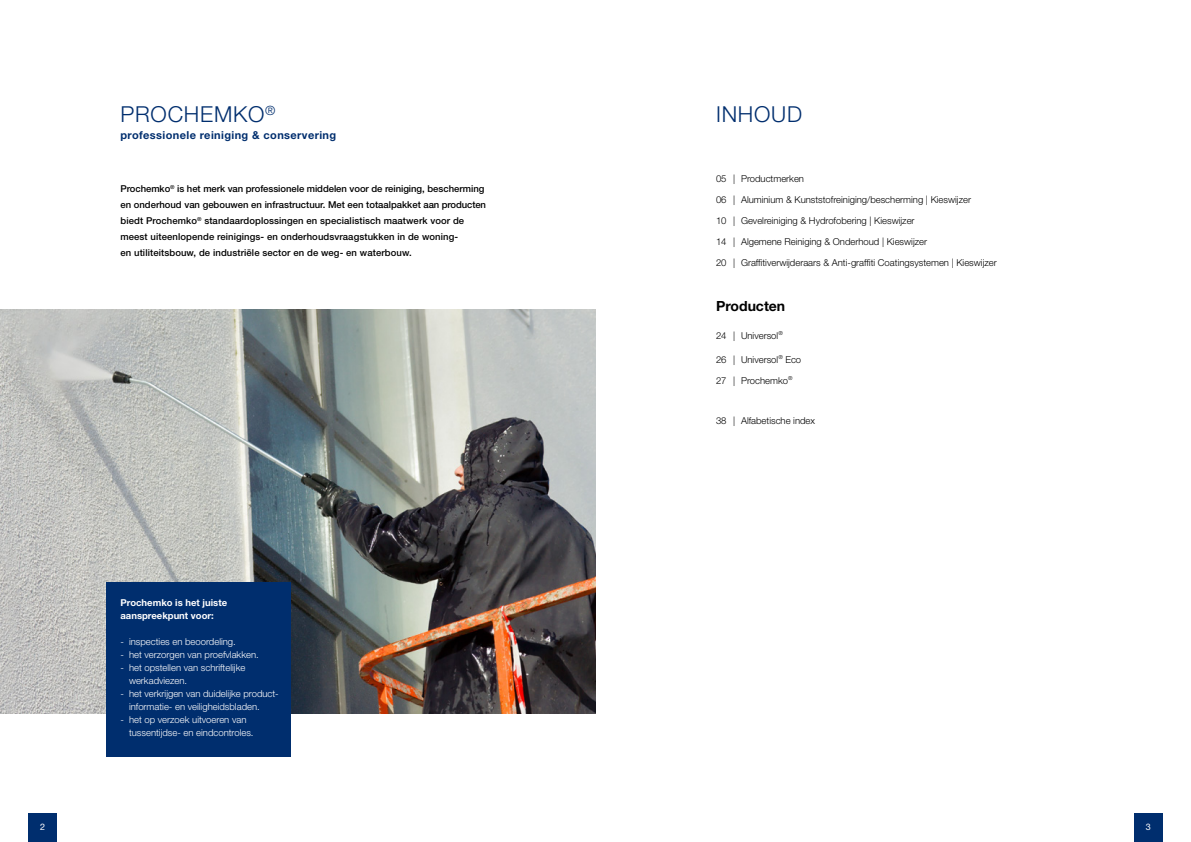
<style>
.page{position:relative;width:1191px;height:842px;background:#fff}
.page>*{position:absolute;margin:0;border:0;box-sizing:border-box;transform-origin:0 0}
.t1{font:300 22px "Helvetica Neue LT Std";letter-spacing:.035em;color:#002e6e}
.t2{font:700 14px "Helvetica Neue LT Std";color:#000}
.t3{font:700 11px "Helvetica Neue LT Std";letter-spacing:.035em;color:#002e6e}
.t4{font:500 9.5px/16px "Helvetica Neue LT Std";letter-spacing:.01em;color:#000}
.t5{font:300 9.5px "Helvetica Neue LT Std";color:#000}
.t6{font:300 9.5px/13px "Helvetica Neue LT Std";color:#fff}
.t7{font:700 9.5px/13px "Helvetica Neue LT Std";color:#fff}
.t8{font:9px "Helvetica Neue LT Std";color:#fff}
</style>
<div class="page">
<div style="left:1134px;top:814px;width:28px;height:28px;background:#002e6e"></div>
<div style="left:28px;top:814px;width:29px;height:28px;background:#002e6e"></div>
<img style="left:0;top:309px;width:595px;height:404px">
<div style="left:106px;top:582px;width:185px;height:175px;background:#002e6e"></div>
<p class="t1" style="left:120px;top:101px;width:156px">PROCHEMKO<sup>®</sup></p>
<p class="t3" style="left:120px;top:129px;width:217px">professionele reiniging &amp; conservering</p>
<p class="t4" style="left:120px;top:181px;width:367px">Prochemko<sup>®</sup> is het merk van professionele middelen voor de reiniging, bescherming en onderhoud van gebouwen en infrastructuur. Met een totaalpakket aan producten biedt Prochemko<sup>®</sup> standaardoplossingen en specialistisch maatwerk voor de meest uiteenlopende reinigings- en onderhoudsvraagstukken in de woning-<br>en utiliteitsbouw, de industriële sector en de weg- en waterbouw.</p>
<p class="t7" style="left:120px;top:595px;width:108px">Prochemko is het juiste aanspreekpunt voor:</p>
<p class="t6" style="left:120px;top:634px;width:117px">- inspecties en beoordeling.</p>
<p class="t6" style="left:120px;top:647px;width:140px">- het verzorgen van proefvlakken.</p>
<p class="t6" style="left:129px;top:660px;width:118px;text-indent:-9px">- het opstellen van schriftelijke werkadviezen.</p>
<p class="t6" style="left:129px;top:686px;width:151px;text-indent:-9px">- het verkrijgen van duidelijke product&shy;informatie- en veiligheidsbladen.</p>
<p class="t6" style="left:129px;top:712px;width:126px;text-indent:-9px">- het op verzoek uitvoeren van tussentijdse- en eindcontroles.</p>
<p class="t1" style="left:716px;top:101px;width:88px">INHOUD</p>
<p class="t5" style="left:716px;top:172px;width:89px">05 | Productmerken</p>
<p class="t5" style="left:716px;top:193px;width:256px">06 | Aluminium &amp; Kunststofreiniging/bescherming | Kieswijzer</p>
<p class="t5" style="left:716px;top:214px;width:200px">10 | Gevelreiniging &amp; Hydrofobering | Kieswijzer</p>
<p class="t5" style="left:716px;top:235px;width:212px">14 | Algemene Reiniging &amp; Onderhoud | Kieswijzer</p>
<p class="t5" style="left:716px;top:256px;width:282px">20 | Graffitiverwijderaars &amp; Anti-graffiti Coatingsystemen | Kieswijzer</p>
<p class="t2" style="left:716px;top:297px;width:71px">Producten</p>
<p class="t5" style="left:716px;top:329px;width:68px">24 | Universol<sup>®</sup></p>
<p class="t5" style="left:716px;top:353px;width:87px">26 | Universol<sup>®</sup> Eco</p>
<p class="t5" style="left:716px;top:374px;width:78px">27 | Prochemko<sup>®</sup></p>
<p class="t5" style="left:716px;top:414px;width:101px">38 | Alfabetische index</p>
<p class="t8" style="left:40px;top:821px;width:7px">2</p>
<p class="t8" style="left:1146px;top:821px;width:7px">3</p>
</div>
